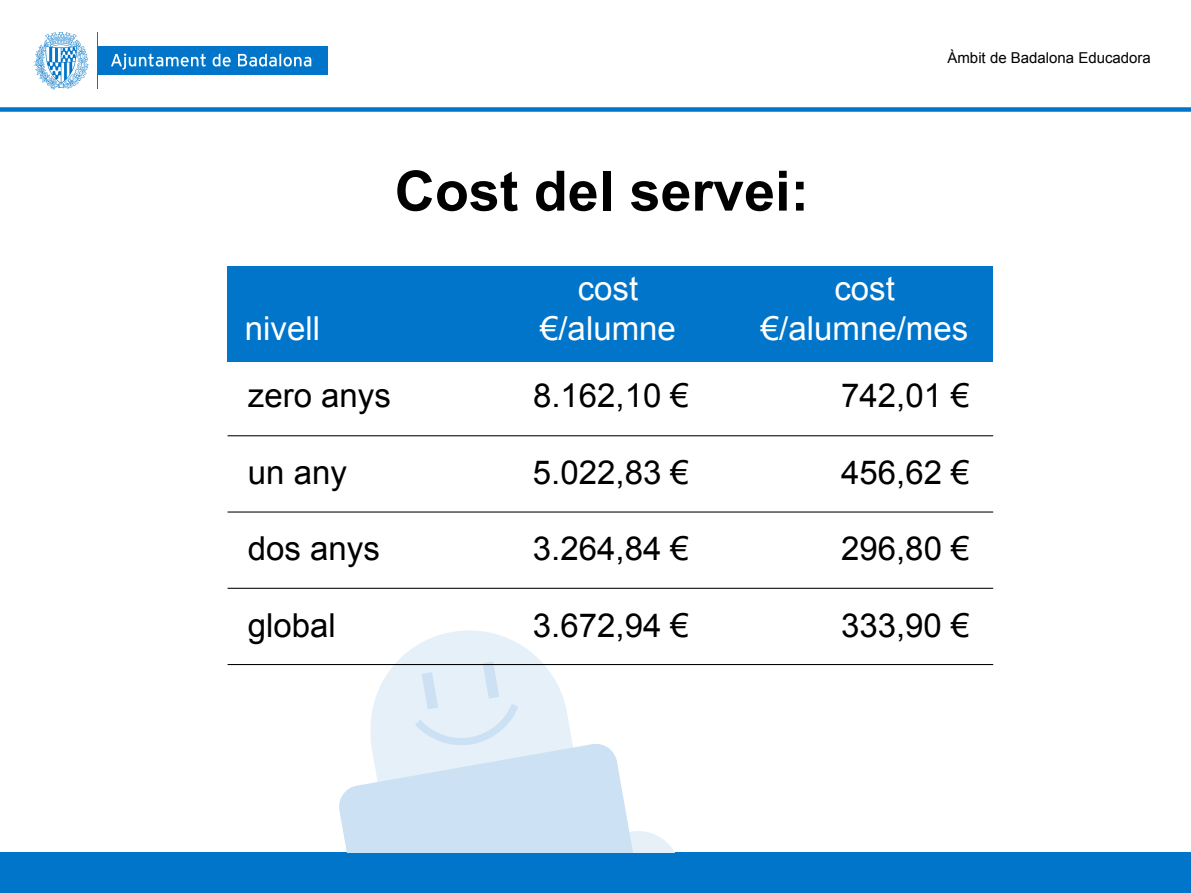
<style>
.page{position:relative;width:1191px;height:893px;background:#fff}
.page>*{position:absolute;margin:0;border:0;box-sizing:border-box;transform-origin:0 0}
.t1{font:700 55.65px "Arial";color:#000}
.t2{font:33px "Arial";color:#000}
.t3{font:33px "Arial";color:#fff}
.t4{font:15px "Arial";color:#000}
</style>
<div class="page">
<div style="left:98px;top:46px;width:230px;height:29px;background:#0075c9"></div>
<svg style="left:111px;top:53px;width:95px;height:17px"></svg>
<svg style="left:213px;top:53px;width:18px;height:14px"></svg>
<svg style="left:238px;top:53px;width:73px;height:14px"></svg>
<hr style="left:97px;top:32px;width:1px;height:57px;background:#0075c9">
<svg style="left:34px;top:32px;width:55px;height:58px"></svg>
<div style="left:0;top:107px;width:1191px;height:5px;background:#0075c9"></div>
<div style="left:0;top:853px;width:1191px;height:40px;background:#0075c9"></div>
<svg style="left:337px;top:630px;width:343px;height:223px"></svg>
<div style="left:227px;top:266px;width:766px;height:95px;background:#0075c9"></div>
<hr style="left:227px;top:435px;width:766px;height:1px;background:#000">
<hr style="left:227px;top:511px;width:766px;height:2px;background:#000">
<hr style="left:227px;top:588px;width:766px;height:1px;background:#000">
<hr style="left:227px;top:664px;width:766px;height:1px;background:#000">
<h1 class="t1" style="left:395px;top:154px;width:416px">Cost del servei:</h1>
<p class="t3" style="left:578px;top:267px;width:62px">cost</p>
<p class="t3" style="left:834px;top:267px;width:62px">cost</p>
<p class="t4" style="left:947px;top:48px;width:205px">Àmbit de Badalona Educadora</p>
<p class="t3" style="left:245px;top:307px;width:77px">nivell</p>
<p class="t3" style="left:540px;top:307px;width:137px">€/alumne</p>
<p class="t3" style="left:761px;top:307px;width:209px">€/alumne/mes</p>
<p class="t2" style="left:248px;top:374px;width:145px">zero anys</p>
<p class="t2" style="left:533px;top:374px;width:157px">8.162,10 €</p>
<p class="t2" style="left:841px;top:374px;width:130px">742,01 €</p>
<p class="t2" style="left:248px;top:451px;width:101px">un any</p>
<p class="t2" style="left:533px;top:451px;width:157px">5.022,83 €</p>
<p class="t2" style="left:841px;top:451px;width:130px">456,62 €</p>
<p class="t2" style="left:248px;top:527px;width:134px">dos anys</p>
<p class="t2" style="left:533px;top:527px;width:157px">3.264,84 €</p>
<p class="t2" style="left:841px;top:527px;width:130px">296,80 €</p>
<p class="t2" style="left:248px;top:604px;width:90px">global</p>
<p class="t2" style="left:533px;top:604px;width:157px">3.672,94 €</p>
<p class="t2" style="left:841px;top:604px;width:130px">333,90 €</p>
</div>
